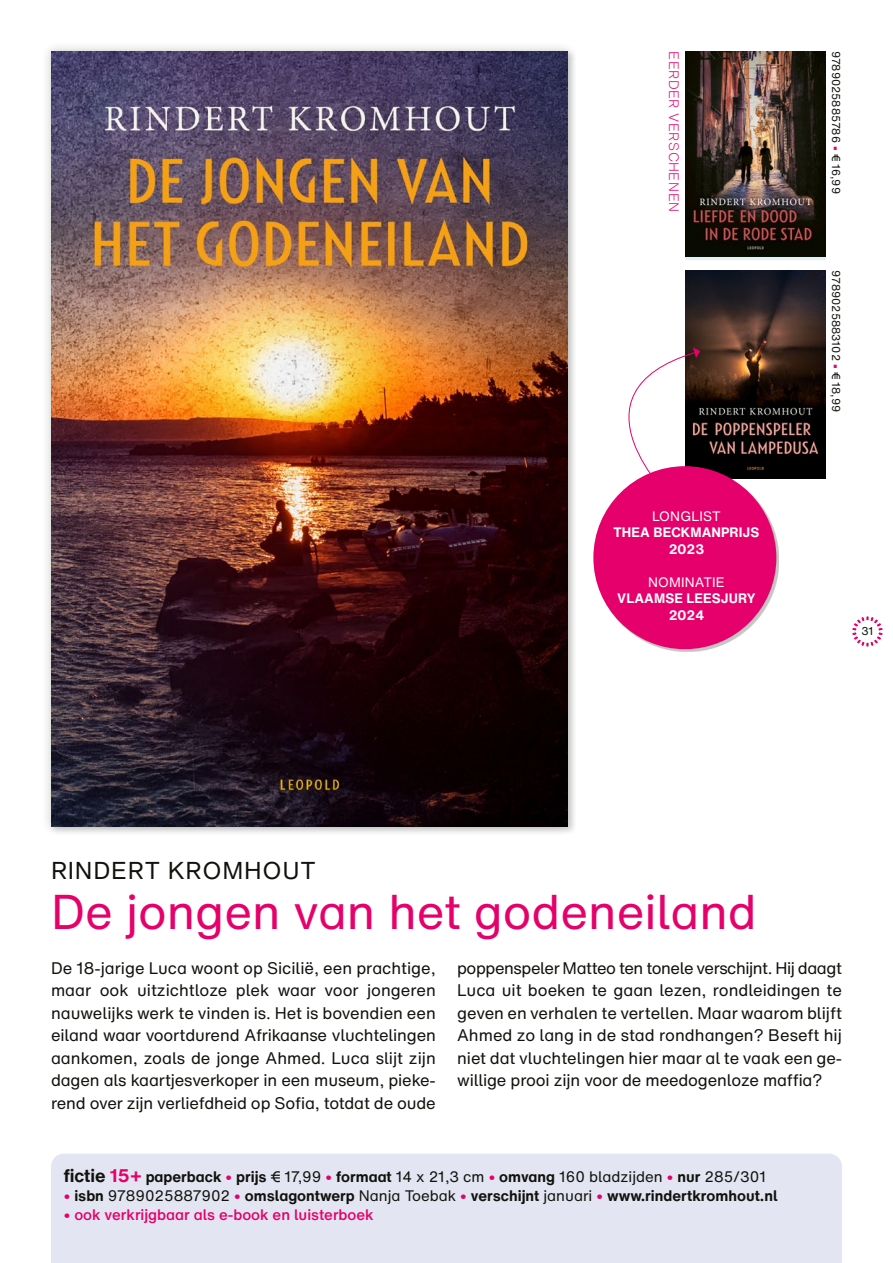
<style>
.page{position:relative;width:893px;height:1263px;background:#fff}
.page>*{position:absolute;margin:0;border:0;box-sizing:border-box;transform-origin:0 0}
.t1{font:48px "Helvetica Now Text";color:#e6006b}
.t2{font:24px "Helvetica Now Text";letter-spacing:.03em;color:#12120d}
.t3{font:16.5px/22.5px "Helvetica Now Text";letter-spacing:-.01em;color:#12120d;text-align:justify}
.t4{font:700 15px "Helvetica Now Text";color:#12120d}
.t5{font:15px "Helvetica Now Text";color:#12120d}
.t6{font:500 15px "Helvetica Now Text";color:#e6006b}
.t7{font:700 13.5px/16.5px "Helvetica Now Text";letter-spacing:.01em;color:#fff;text-align:center}
.t8{font:13.5px "Helvetica Now Text";letter-spacing:.01em;color:#fff}
.t9{font:300 13.5px "Helvetica Now Text";letter-spacing:.04em;color:#e6006b}
.t10{font:11.25px "Helvetica Now Text";color:#12120d}
.s1{font-weight:700;color:#e6006b}
.s2{font-weight:700;font-size:18px}
.s3{font-weight:700;font-size:18px;color:#e6006b}
.s4{font-weight:700}
.s5{color:#e6006b}
.s6{font-weight:400}
</style>
<div class="page">
<div style="left:51px;top:1154px;width:791px;height:109px;background:#e3e6f2"></div>
<div style="left:41px;top:41px;width:537px;height:796px;background:#12120d;opacity:.2"></div>
<img style="left:51px;top:51px;width:517px;height:776px">
<img style="left:685px;top:51px;width:141px;height:206px">
<img style="left:685px;top:270px;width:141px;height:209px">
<div style="left:595px;top:468px;width:184px;height:184px;background:#12120d;opacity:.25"></div>
<div style="left:593px;top:466px;width:183px;height:183px;background:#e6006b;border-radius:50%"></div>
<svg style="left:560px;top:347px;width:140px;height:155px"></svg>
<svg style="left:852px;top:617px;width:30px;height:29px"></svg>
<p class="t9" style="left:684px;top:51px;width:162px;rotate:90deg">EERDER VERSCHENEN</p>
<p class="t8" style="left:652px;top:505px;width:70px">LONGLIST</p>
<p class="t7" style="left:613px;top:524px;width:147px">THEA BECKMANPRIJS<br>2023</p>
<p class="t8" style="left:648px;top:571px;width:78px">NOMINATIE</p>
<p class="t7" style="left:617px;top:590px;width:140px">VLAAMSE LEESJURY<br>2024</p>
<p class="t10" style="left:845px;top:51px;width:144px;rotate:90deg">9789025885786 <span class="s1">•</span> € 16,99</p>
<p class="t10" style="left:845px;top:270px;width:143px;rotate:90deg">9789025883102 <span class="s1">•</span> € 18,99</p>
<p class="t10" style="left:861px;top:622px;width:14px">31</p>
<h2 class="t2" style="left:51px;top:852px;width:266px">RINDERT KROMHOUT</h2>
<h1 class="t1" style="left:51px;top:875px;width:707px">De jongen van het godeneiland</h1>
<p class="t3" style="left:51px;top:956px;width:386px">De 18-jarige Luca woont op Sicilië, een prachtige, maar ook uitzichtloze plek waar voor jongeren nauwelijks werk te vinden is. Het is bovendien een eiland waar voortdurend Afrikaanse vluchtelingen aankomen, zoals de jonge Ahmed. Luca slijt zijn dagen als kaartjesverkoper in een museum, pieke&shy;rend over zijn verliefdheid op Sofia, totdat de oude</p>
<p class="t3" style="left:457px;top:956px;width:386px">poppenspeler Matteo ten tonele verschijnt. Hij daagt Luca uit boeken te gaan lezen, rondleidingen te geven en verhalen te vertellen. Maar waarom blijft Ahmed zo lang in de stad rondhangen? Beseft hij niet dat vluchtelingen hier maar al te vaak een ge&shy;willige prooi zijn voor de meedogenloze maffia?</p>
<p class="t5" style="left:64px;top:1165px;width:704px"><span class="s2">fictie</span> <span class="s3">15+</span> <span class="s4">paperback</span> <span class="s1">•</span> <span class="s4">prijs</span> € 17,99 <span class="s1">•</span> <span class="s4">formaat</span> 14 x 21,3 cm <span class="s1">•</span> <span class="s4">omvang</span> 160 bladzijden <span class="s1">•</span> <span class="s4">nur</span> 285/301</p>
<p class="t4" style="left:64px;top:1185px;width:715px"><span class="s5">•</span> isbn <span class="s6">9789025887902</span> <span class="s5">•</span> omslagontwerp <span class="s6">Nanja Toebak</span> <span class="s5">•</span> verschijnt <span class="s6">januari</span> <span class="s5">•</span> www.rindertkromhout.nl</p>
<p class="t6" style="left:64px;top:1204px;width:311px"><span class="s4">•</span> ook verkrijgbaar als e-book en luisterboek</p>
</div>
